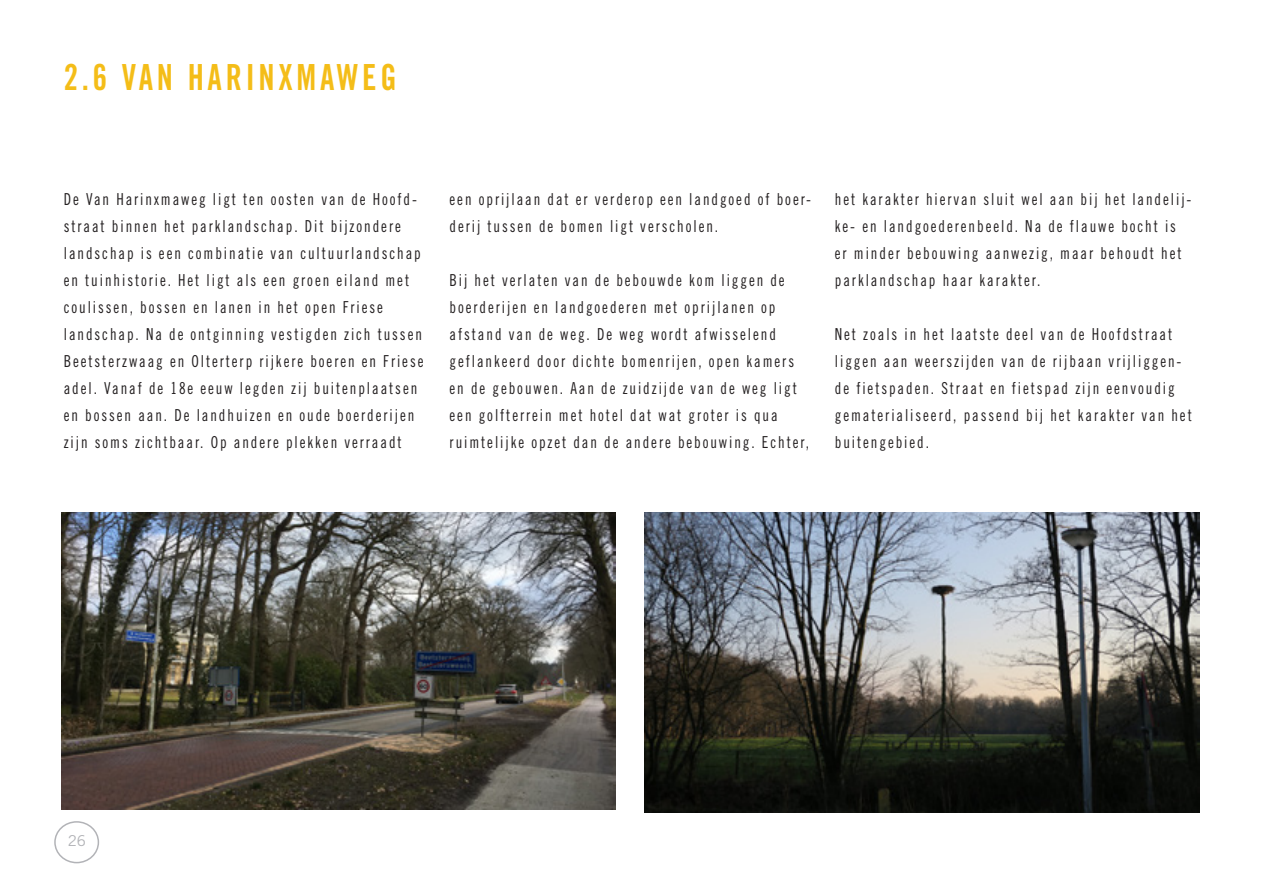
<style>
.page{position:relative;width:1263px;height:893px;background:#fff}
.page>*{position:absolute;margin:0;border:0;box-sizing:border-box;transform-origin:0 0}
.t1{font:36px "Trade Gothic LT Std Bd Cn 20";letter-spacing:.115em;color:#f4bd18;scale:.9 1}
.t2{font:16.5px/27px "Trade Gothic LT Std Cn 18";letter-spacing:.13em;color:#231f20;scale:.9 1}
.t3{font:15px "Trade Gothic LT Std";color:#b2b3b7}
</style>
<div class="page">
<div style="left:54px;top:821px;width:45px;height:42px;border:2px solid #b2b3b7;border-radius:50%"></div>
<img style="left:61px;top:512px;width:554px;height:298px">
<img style="left:645px;top:512px;width:554px;height:300px">
<p class="t1" style="left:64px;top:55px;width:371px">2.6 VAN HARINXMAWEG</p>
<p class="t2" style="left:64px;top:186px;width:401px">De Van Harinxmaweg ligt ten oosten van de Hoofd&shy;straat binnen het parklandschap. Dit bijzondere landschap is een combinatie van cultuurlandschap en tuinhistorie. Het ligt als een groen eiland met coulissen, bossen en lanen in het open Friese landschap. Na de ontginning vestigden zich tussen Beetsterzwaag en Olterterp rijkere boeren en Friese adel. Vanaf de 18e eeuw legden zij buitenplaatsen en bossen aan. De landhuizen en oude boerderijen zijn soms zichtbaar. Op andere plekken verraadt</p>
<p class="t2" style="left:450px;top:186px;width:403px">een oprijlaan dat er verderop een landgoed of boer&shy;derij tussen de bomen ligt verscholen.</p>
<p class="t2" style="left:450px;top:267px;width:401px">Bij het verlaten van de bebouwde kom liggen de boerderijen en landgoederen met oprijlanen op afstand van de weg. De weg wordt afwisselend geflankeerd door dichte bomenrijen, open kamers en de gebouwen. Aan de zuidzijde van de weg ligt een golfterrein met hotel dat wat groter is qua ruimtelijke opzet dan de andere bebouwing. Echter,</p>
<p class="t2" style="left:835px;top:186px;width:398px">het karakter hiervan sluit wel aan bij het landelij&shy;ke- en landgoederenbeeld. Na de flauwe bocht is er minder bebouwing aanwezig, maar behoudt het parklandschap haar karakter.</p>
<p class="t2" style="left:835px;top:321px;width:398px">Net zoals in het laatste deel van de Hoofdstraat liggen aan weerszijden van de rijbaan vrijliggen&shy;de fietspaden. Straat en fietspad zijn eenvoudig gematerialiseerd, passend bij het karakter van het buitengebied.</p>
<p class="t3" style="left:68px;top:831px;width:20px">26</p>
</div>
